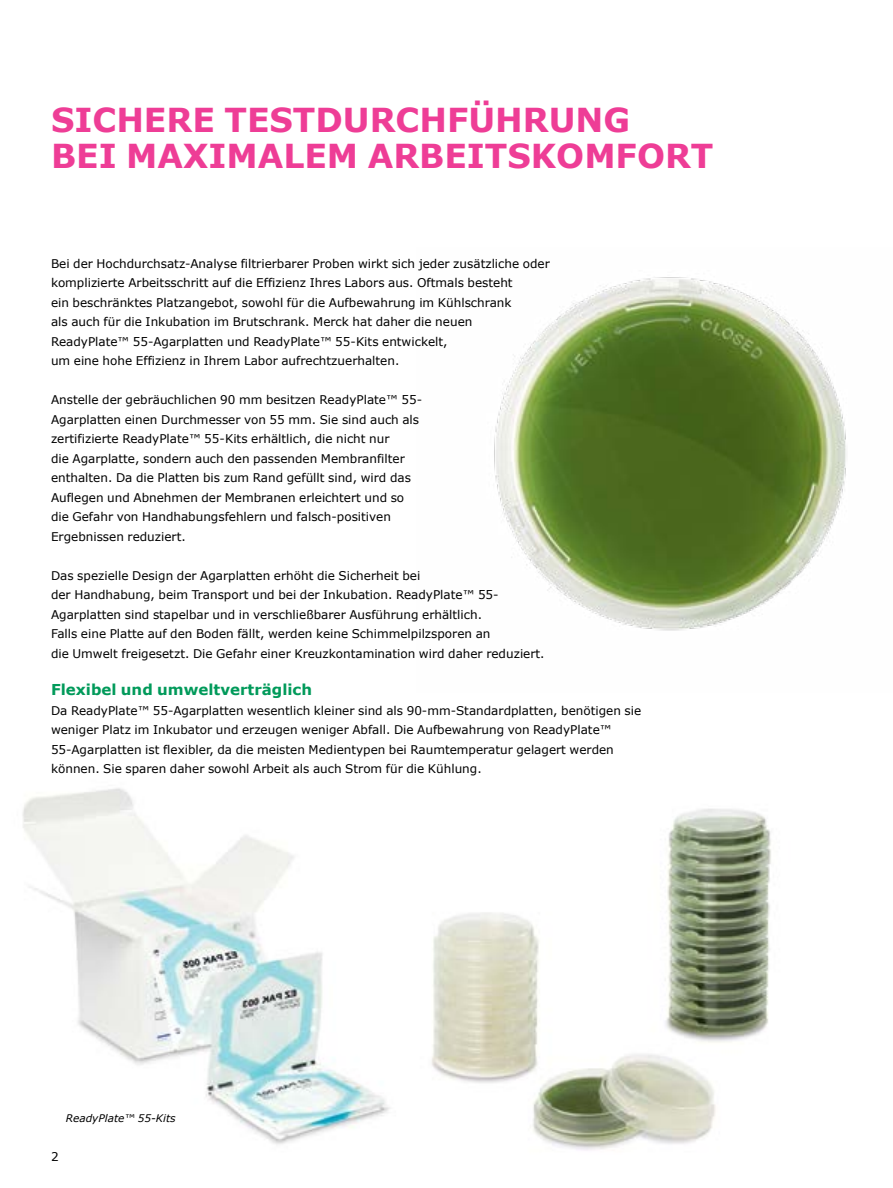
<style>
.page{position:relative;width:893px;height:1188px;background:#fff}
.page>*{position:absolute;margin:0;border:0;box-sizing:border-box;transform-origin:0 0}
.t1{font:700 33px/36px "Verdana";color:#ee3d96}
.t2{font:700 15px "Verdana";color:#009a5a}
.t3{font:12px/19.5px "Verdana";color:#000}
.t4{font:italic 10.5px "Verdana";color:#000}
</style>
<div class="page">
<img style="left:494px;top:277px;width:352px;height:354px">
<img style="left:22px;top:788px;width:749px;height:363px">
<h1 class="t1" style="left:51px;top:101px;width:664px">SICHERE TESTDURCHFÜHRUNG<br>BEI MAXIMALEM ARBEITSKOMFORT</h1>
<p class="t3" style="left:51px;top:253px;width:500px">Bei der Hochdurchsatz-Analyse filtrierbarer Proben wirkt sich jeder zusätzliche oder komplizierte Arbeitsschritt auf die Effizienz Ihres Labors aus. Oftmals besteht<br>ein beschränktes Platzangebot, sowohl für die Aufbewahrung im Kühlschrank<br>als auch für die Inkubation im Brutschrank. Merck hat daher die neuen ReadyPlate™ 55-Agarplatten und ReadyPlate™ 55-Kits entwickelt,<br>um eine hohe Effizienz in Ihrem Labor aufrechtzuerhalten.</p>
<p class="t3" style="left:51px;top:390px;width:373px">Anstelle der gebräuchlichen 90 mm besitzen ReadyPlate™ 55- Agarplatten einen Durchmesser von 55 mm. Sie sind auch als zertifizierte ReadyPlate™ 55-Kits erhältlich, die nicht nur<br>die Agarplatte, sondern auch den passenden Membranfilter enthalten. Da die Platten bis zum Rand gefüllt sind, wird das Auflegen und Abnehmen der Membranen erleichtert und so die Gefahr von Handhabungsfehlern und falsch-positiven Ergebnissen reduziert.</p>
<p class="t3" style="left:51px;top:565px;width:495px">Das spezielle Design der Agarplatten erhöht die Sicherheit bei<br>der Handhabung, beim Transport und bei der Inkubation. ReadyPlate™ 55- Agarplatten sind stapelbar und in verschließbarer Ausführung erhältlich.<br>Falls eine Platte auf den Boden fällt, werden keine Schimmelpilzsporen an<br>die Umwelt freigesetzt. Die Gefahr einer Kreuzkontamination wird daher reduziert.</p>
<p class="t2" style="left:51px;top:679px;width:263px">Flexibel und umweltverträglich</p>
<p class="t3" style="left:51px;top:700px;width:592px">Da ReadyPlate™ 55-Agarplatten wesentlich kleiner sind als 90-mm-Standardplatten, benötigen sie weniger Platz im Inkubator und erzeugen weniger Abfall. Die Aufbewahrung von ReadyPlate™ 55-Agarplatten ist flexibler, da die meisten Medientypen bei Raumtemperatur gelagert werden können. Sie sparen daher sowohl Arbeit als auch Strom für die Kühlung.</p>
<p class="t4" style="left:66px;top:1111px;width:111px">ReadyPlate™ 55-Kits</p>
<p class="t3" style="left:51px;top:1147px;width:9px">2</p>
</div>
